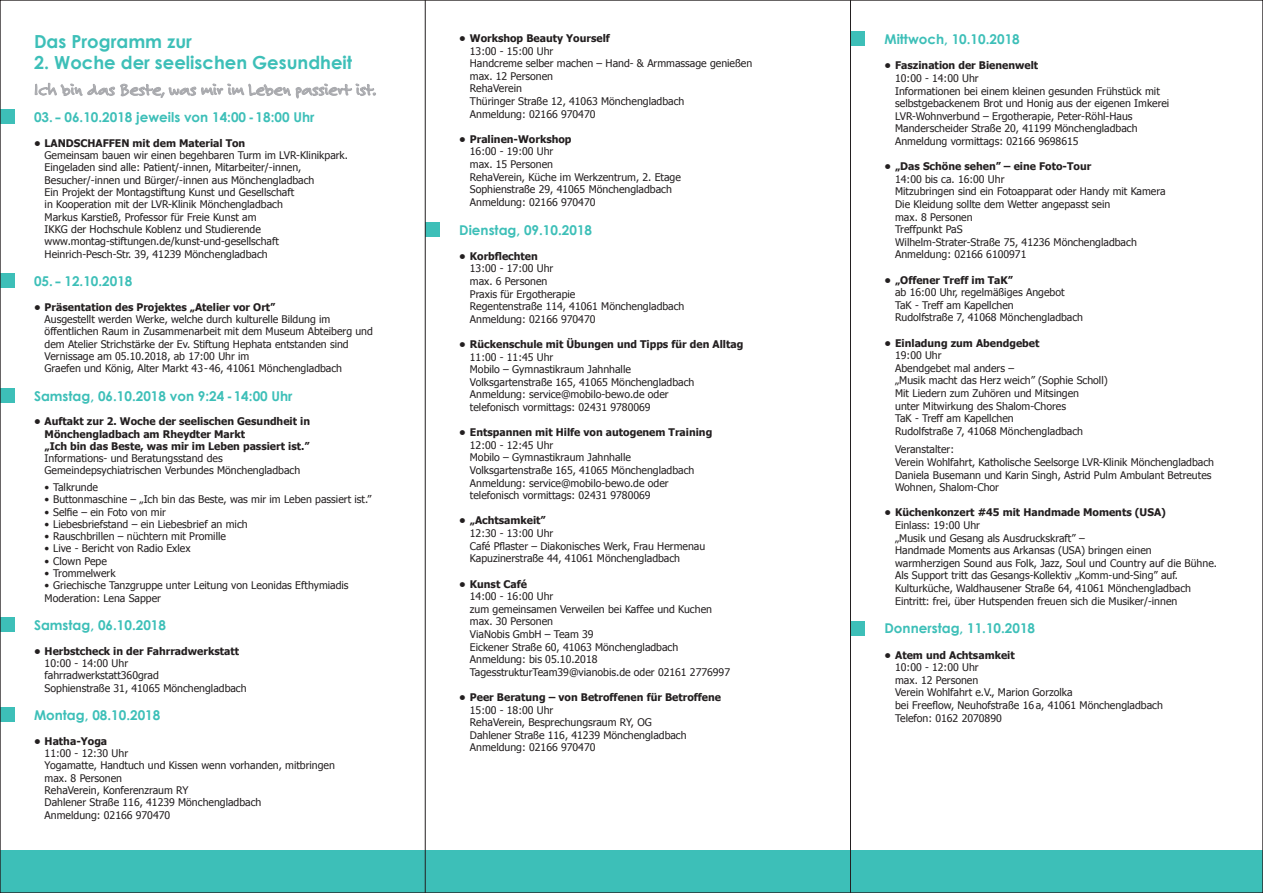
<style>
.page{position:relative;width:1263px;height:893px;background:#fff}
.page>*{position:absolute;margin:0;border:0;box-sizing:border-box;transform-origin:0 0}
.t1{font:700 18px "Century Gothic";color:#3dbfb8}
.t2{font:18px "Felt Tip Roman";letter-spacing:-.005em;color:#a8a9ad}
.t3{font:700 13.5px "Century Gothic";color:#3dbfb8}
.t4{font:10.5px/12.6px "Tahoma";color:#231f20}
.t5{font:700 10.5px/12.3px "Tahoma";color:#231f20}
</style>
<div class="page">
<div style="left:0;top:850px;width:1263px;height:43px;background:#3dbfb8"></div>
<div style="left:425px;top:222px;width:15px;height:15px;background:#3dbfb8"></div>
<div style="left:850px;top:31px;width:15px;height:15px;background:#3dbfb8"></div>
<div style="left:0;top:109px;width:15px;height:15px;background:#3dbfb8"></div>
<div style="left:0;top:273px;width:15px;height:15px;background:#3dbfb8"></div>
<div style="left:0;top:388px;width:15px;height:15px;background:#3dbfb8"></div>
<div style="left:0;top:617px;width:15px;height:15px;background:#3dbfb8"></div>
<div style="left:0;top:707px;width:15px;height:15px;background:#3dbfb8"></div>
<div style="left:850px;top:621px;width:15px;height:15px;background:#3dbfb8"></div>
<svg style="left:35px;top:82px;width:341px;height:17px"></svg>
<hr style="left:425px;top:0;width:1px;height:893px;background:#231f20">
<hr style="left:850px;top:0;width:1px;height:893px;background:#231f20">
<h1 class="t1" style="left:34px;top:30px;width:160px">Das Programm zur</h1>
<h1 class="t1" style="left:34px;top:51px;width:320px">2. Woche der seelischen Gesundheit</h1>
<h1 class="t2" style="left:34px;top:78px;width:344px">Ich bin das Beste, was mir im Leben passiert ist.</h1>
<p class="t3" style="left:34px;top:109px;width:282px">03.-06.10.2018 jeweils von 14:00 -18:00 Uhr</p>
<p class="t5" style="left:34px;top:136px;width:213px">• LANDSCHAFFEN mit dem Material Ton</p>
<p class="t4" style="left:45px;top:149px;width:305px">Gemeinsam bauen wir einen begehbaren Turm im LVR-Klinikpark.<br>Eingeladen sind alle: Patient/-innen, Mitarbeiter/-innen, Besucher/-innen und Bürger/-innen aus Mönchengladbach<br>Ein Projekt der Montagstiftung Kunst und Gesellschaft<br>in Kooperation mit der LVR-Klinik Mönchengladbach<br>Markus Karstieß, Professor für Freie Kunst am<br>IKKG der Hochschule Koblenz und Studierende www.montag-stiftungen.de/kunst-und-gesellschaft Heinrich-Pesch-Str. 39, 41239 Mönchengladbach</p>
<p class="t3" style="left:34px;top:273px;width:100px">05.-12.10.2018</p>
<p class="t5" style="left:34px;top:300px;width:243px">• Präsentation des Projektes „Atelier vor Ort”</p>
<p class="t4" style="left:45px;top:312px;width:330px">Ausgestellt werden Werke, welche durch kulturelle Bildung im öffentlichen Raum in Zusammenarbeit mit dem Museum Abteiberg und dem Atelier Strichstärke der Ev. Stiftung Hephata entstanden sind Vernissage am 05.10.2018, ab 17:00 Uhr im<br>Graefen und König, Alter Markt 43-46, 41061 Mönchengladbach</p>
<p class="t3" style="left:34px;top:387px;width:260px">Samstag, 06.10.2018 von 9:24 -14:00 Uhr</p>
<p class="t5" style="left:45px;top:415px;width:267px;text-indent:-11px">• Auftakt zur 2. Woche der seelischen Gesundheit in<br>Mönchengladbach am Rheydter Markt<br>„Ich bin das Beste, was mir im Leben passiert ist.”</p>
<p class="t4" style="left:45px;top:452px;width:257px">Informations- und Beratungsstand des<br>Gemeindepsychiatrischen Verbundes Mönchengladbach</p>
<p class="t4" style="left:45px;top:480px;width:55px">• Talkrunde</p>
<p class="t4" style="left:45px;top:493px;width:328px">• Buttonmaschine – „Ich bin das Beste, was mir im Leben passiert ist.”</p>
<p class="t4" style="left:45px;top:505px;width:123px">• Selfie – ein Foto von mir</p>
<p class="t4" style="left:45px;top:517px;width:205px">• Liebesbriefstand – ein Liebesbrief an mich</p>
<p class="t4" style="left:45px;top:530px;width:183px">• Rauschbrillen – nüchtern mit Promille</p>
<p class="t4" style="left:45px;top:542px;width:147px">• Live - Bericht von Radio Exlex</p>
<p class="t4" style="left:45px;top:554px;width:64px">• Clown Pepe</p>
<p class="t4" style="left:45px;top:566px;width:72px">• Trommelwerk</p>
<p class="t4" style="left:45px;top:579px;width:305px">• Griechische Tanzgruppe unter Leitung von Leonidas Efthymiadis<br>Moderation: Lena Sapper</p>
<p class="t3" style="left:34px;top:617px;width:134px">Samstag, 06.10.2018</p>
<p class="t5" style="left:34px;top:644px;width:207px">• Herbstcheck in der Fahrradwerkstatt</p>
<p class="t4" style="left:45px;top:657px;width:204px">10:00 - 14:00 Uhr<br>fahrradwerkstatt360grad<br>Sophienstraße 31, 41065 Mönchengladbach</p>
<p class="t3" style="left:34px;top:707px;width:128px">Montag, 08.10.2018</p>
<p class="t5" style="left:34px;top:734px;width:75px">• Hatha-Yoga</p>
<p class="t4" style="left:45px;top:747px;width:292px">11:00 - 12:30 Uhr<br>Yogamatte, Handtuch und Kissen wenn vorhanden, mitbringen max. 8 Personen<br>RehaVerein, Konferenzraum RY<br>Dahlener Straße 116, 41239 Mönchengladbach<br>Anmeldung: 02166 970470</p>
<p class="t5" style="left:459px;top:31px;width:152px">• Workshop Beauty Yourself</p>
<p class="t4" style="left:470px;top:44px;width:284px">13:00 - 15:00 Uhr<br>Handcreme selber machen – Hand- &amp; Armmassage genießen max. 12 Personen<br>RehaVerein<br>Thüringer Straße 12, 41063 Mönchengladbach<br>Anmeldung: 02166 970470</p>
<p class="t5" style="left:459px;top:132px;width:114px">• Pralinen-Workshop</p>
<p class="t4" style="left:470px;top:145px;width:213px">16:00 - 19:00 Uhr<br>max. 15 Personen<br>RehaVerein, Küche im Werkzentrum, 2. Etage<br>Sophienstraße 29, 41065 Mönchengladbach<br>Anmeldung: 02166 970470</p>
<p class="t3" style="left:459px;top:221px;width:134px">Dienstag, 09.10.2018</p>
<p class="t5" style="left:459px;top:249px;width:80px">• Korbflechten</p>
<p class="t4" style="left:470px;top:262px;width:216px">13:00 - 17:00 Uhr<br>max. 6 Personen<br>Praxis für Ergotherapie<br>Regentenstraße 114, 41061 Mönchengladbach<br>Anmeldung: 02166 970470</p>
<p class="t5" style="left:459px;top:337px;width:285px">• Rückenschule mit Übungen und Tipps für den Alltag</p>
<p class="t4" style="left:470px;top:350px;width:226px">11:00 - 11:45 Uhr<br>Mobilo – Gymnastikraum Jahnhalle Volksgartenstraße 165, 41065 Mönchengladbach Anmeldung: service@mobilo-bewo.de oder telefonisch vormittags: 02431 9780069</p>
<p class="t5" style="left:459px;top:426px;width:255px">• Entspannen mit Hilfe von autogenem Training</p>
<p class="t4" style="left:470px;top:438px;width:226px">12:00 - 12:45 Uhr<br>Mobilo – Gymnastikraum Jahnhalle Volksgartenstraße 165, 41065 Mönchengladbach Anmeldung: service@mobilo-bewo.de oder telefonisch vormittags: 02431 9780069</p>
<p class="t5" style="left:459px;top:514px;width:88px">• „Achtsamkeit”</p>
<p class="t4" style="left:470px;top:526px;width:237px">12:30 - 13:00 Uhr<br>Café Pflaster – Diakonisches Werk, Frau Hermenau<br>Kapuzinerstraße 44, 41061 Mönchengladbach</p>
<p class="t5" style="left:459px;top:577px;width:69px">• Kunst Café</p>
<p class="t4" style="left:470px;top:589px;width:262px">14:00 - 16:00 Uhr<br>zum gemeinsamen Verweilen bei Kaffee und Kuchen max. 30 Personen<br>ViaNobis GmbH – Team 39<br>Eickener Straße 60, 41063 Mönchengladbach<br>Anmeldung: bis 05.10.2018<br>TagesstrukturTeam39@vianobis.de oder 02161 2776997</p>
<p class="t5" style="left:459px;top:690px;width:263px">• Peer Beratung – von Betroffenen für Betroffene</p>
<p class="t4" style="left:470px;top:703px;width:218px">15:00 - 18:00 Uhr<br>RehaVerein, Besprechungsraum RY, OG<br>Dahlener Straße 116, 41239 Mönchengladbach<br>Anmeldung: 02166 970470</p>
<p class="t3" style="left:884px;top:31px;width:137px">Mittwoch, 10.10.2018</p>
<p class="t5" style="left:884px;top:59px;width:155px">• Faszination der Bienenwelt</p>
<p class="t4" style="left:895px;top:71px;width:276px">10:00 - 14:00 Uhr<br>Informationen bei einem kleinen gesunden Frühstück mit selbstgebackenem Brot und Honig aus der eigenen Imkerei LVR-Wohnverbund – Ergotherapie, Peter-Röhl-Haus Manderscheider Straße 20, 41199 Mönchengladbach Anmeldung vormittags: 02166 9698615</p>
<p class="t5" style="left:884px;top:160px;width:208px">• „Das Schöne sehen” – eine Foto-Tour</p>
<p class="t4" style="left:895px;top:172px;width:272px">14:00 bis ca. 16:00 Uhr<br>Mitzubringen sind ein Fotoapparat oder Handy mit Kamera Die Kleidung sollte dem Wetter angepasst sein<br>max. 8 Personen<br>Treffpunkt PaS<br>Wilhelm-Strater-Straße 75, 41236 Mönchengladbach Anmeldung: 02166 6100971</p>
<p class="t5" style="left:884px;top:273px;width:130px">• „Offener Treff im TaK”</p>
<p class="t4" style="left:895px;top:286px;width:189px">ab 16:00 Uhr, regelmäßiges Angebot<br>TaK - Treff am Kapellchen<br>Rudolfstraße 7, 41068 Mönchengladbach</p>
<p class="t5" style="left:884px;top:336px;width:156px">• Einladung zum Abendgebet</p>
<p class="t4" style="left:895px;top:349px;width:214px">19:00 Uhr<br>Abendgebet mal anders –<br>„Musik macht das Herz weich” (Sophie Scholl)<br>Mit Liedern zum Zuhören und Mitsingen<br>unter Mitwirkung des Shalom-Chores<br>TaK - Treff am Kapellchen<br>Rudolfstraße 7, 41068 Mönchengladbach</p>
<p class="t4" style="left:895px;top:443px;width:320px">Veranstalter:<br>Verein Wohlfahrt, Katholische Seelsorge LVR-Klinik Mönchengladbach Daniela Busemann und Karin Singh, Astrid Pulm Ambulant Betreutes Wohnen, Shalom-Chor</p>
<p class="t5" style="left:884px;top:506px;width:283px">• Küchenkonzert #45 mit Handmade Moments (USA)</p>
<p class="t4" style="left:895px;top:518px;width:323px">Einlass: 19:00 Uhr<br>„Musik und Gesang als Ausdruckskraft” –<br>Handmade Moments aus Arkansas (USA) bringen einen warmherzigen Sound aus Folk, Jazz, Soul und Country auf die Bühne.<br>Als Support tritt das Gesangs-Kollektiv „Komm-und-Sing” auf.<br>Kulturküche, Waldhausener Straße 64, 41061 Mönchengladbach Eintritt: frei, über Hutspenden freuen sich die Musiker/-innen</p>
<p class="t3" style="left:884px;top:620px;width:152px">Donnerstag, 11.10.2018</p>
<p class="t5" style="left:884px;top:648px;width:132px">• Atem und Achtsamkeit</p>
<p class="t4" style="left:895px;top:661px;width:269px">10:00 - 12:00 Uhr<br>max. 12 Personen<br>Verein Wohlfahrt e.V., Marion Gorzolka<br>bei Freeflow, Neuhofstraße 16 a, 41061 Mönchengladbach<br>Telefon: 0162 2070890</p>
</div>
